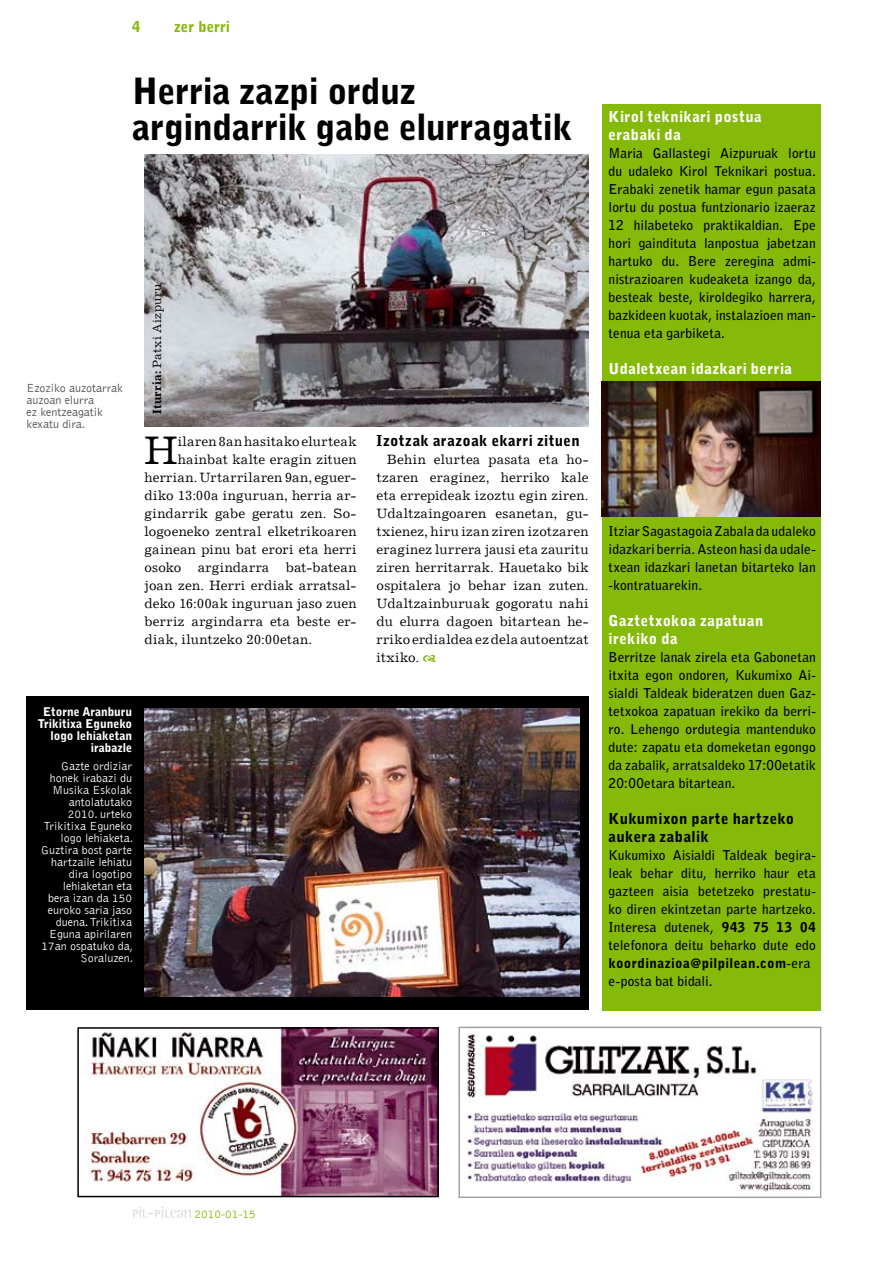
<style>
.page{position:relative;width:893px;height:1263px;background:#fff}
.page>*{position:absolute;margin:0;border:0;box-sizing:border-box;transform-origin:0 0}
.t1{font:39.75px "Excelsior LT";color:#000}
.t2{font:900 36px/36px "Bell Gothic Std";letter-spacing:-.01em;color:#000}
.t3{font:900 15px/18px "Bell Gothic Std";letter-spacing:.025em;color:#fff}
.t4{font:900 15px/18px "Bell Gothic Std";letter-spacing:.025em;color:#000}
.t5{font:900 15px "Bell Gothic Std";color:#86ba0a}
.t6{font:700 13.5px/18px "Bell Gothic Std";letter-spacing:.005em;color:#000;text-align:justify}
.t7{font:13.5px/18px "Excelsior LT";letter-spacing:.02em;color:#000;text-align:justify}
.t8{font:300 12px/12px "Bell Gothic";color:#fff;text-align:right}
.t9{font:300 12px/12px "Bell Gothic";color:#4d4c50}
.t10{font:900 12px/12px "Bell Gothic Std";color:#fff;text-align:right}
.t11{font:12px "Excelsior LT";letter-spacing:.03em;color:#000}
.t12{font:300 12px "Bell Gothic";color:#86ba0a}
.s1{font-weight:700}
.s2{font-weight:900}
</style>
<div class="page">
<svg style="left:132px;top:1206px;width:60px;height:12px"></svg>
<div style="left:602px;top:104px;width:219px;height:906px;background:#86ba0a"></div>
<div style="left:27px;top:696px;width:562px;height:313px;background:#000"></div>
<img style="left:145px;top:709px;width:434px;height:287px">
<img style="left:145px;top:154px;width:444px;height:272px">
<img style="left:467px;top:1034px;width:347px;height:158px">
<div style="left:458px;top:1026px;width:363px;height:172px;border:2px solid #a1a2a6"></div>
<img style="left:85px;top:1030px;width:351px;height:164px">
<div style="left:77px;top:1027px;width:362px;height:170px;border:2px solid #000"></div>
<img style="left:602px;top:381px;width:219px;height:135px">
<p class="t5" style="left:132px;top:18px;width:10px">4</p>
<p class="t5" style="left:174px;top:18px;width:57px">zer berri</p>
<h2 class="t2" style="left:132px;top:74px;width:442px">Herria zazpi orduz argindarrik gabe elurragatik</h2>
<p class="t9" style="left:27px;top:382px;width:98px">Ezoziko auzotarrak auzoan elurra<br>ez kentzeagatik kexatu dira.</p>
<p class="t11" style="left:150px;top:414px;width:131px;rotate:-90deg"><span class="s1">Iturria:</span> Patxi Aizpuru</p>
<h1 class="t1" style="left:145px;top:428px;width:35px">H</h1>
<p class="t7" style="left:178px;top:433px;width:180px">ilaren 8an hasitako elurteak</p>
<p class="t7" style="left:178px;top:451px;width:180px">hainbat kalte eragin zituen</p>
<p class="t7" style="left:145px;top:469px;width:214px">herrian. Urtarrilaren 9an, eguer-</p>
<p class="t7" style="left:145px;top:487px;width:214px">diko 13:00a inguruan, herria ar-</p>
<p class="t7" style="left:145px;top:505px;width:214px">gindarrik gabe geratu zen. So-</p>
<p class="t7" style="left:145px;top:523px;width:214px">logoeneko zentral elketrikoaren</p>
<p class="t7" style="left:145px;top:541px;width:213px">gainean pinu bat erori eta herri</p>
<p class="t7" style="left:145px;top:559px;width:214px">osoko argindarra bat-batean</p>
<p class="t7" style="left:145px;top:577px;width:214px">joan zen. Herri erdiak arratsal-</p>
<p class="t7" style="left:145px;top:595px;width:214px">deko 16:00ak inguruan jaso zuen</p>
<p class="t7" style="left:145px;top:613px;width:214px">berriz argindarra eta beste er-</p>
<p class="t7" style="left:145px;top:631px;width:169px">diak, iluntzeko 20:00etan.</p>
<p class="t4" style="left:377px;top:432px;width:205px">Izotzak arazoak ekarri zituen</p>
<p class="t7" style="left:377px;top:451px;width:214px;text-indent:11px">Behin elurtea pasata eta ho&shy;tzaren eraginez, herriko kale eta errepideak izoztu egin ziren.<br>Udaltzaingoaren esanetan, gu&shy;txienez, hiru izan ziren izotzaren eraginez lurrera jausi eta zauritu ziren herritarrak. Hauetako bik ospitalera jo behar izan zuten.<br>Udaltzainburuak gogoratu nahi du elurra dagoen bitartean he&shy;rriko erdialdea ez dela autoentzat itxiko.</p>
<p class="t10" style="left:38px;top:706px;width:96px">Etorne Aranburu<br>Trikitixa Eguneko logo lehiaketan irabazle</p>
<p class="t8" style="left:41px;top:760px;width:93px">Gazte ordiziar honek irabazi du<br>Musika Eskolak antolatutako<br>2010. urteko<br>Trikitixa Eguneko logo lehiaketa.<br>Guztira bost parte hartzaile lehiatu dira logotipo lehiaketan eta bera izan da 150 euroko saria jaso duena. Trikitixa<br>Eguna apirilaren<br>17an ospatuko da,<br>Soraluzen.</p>
<p class="t3" style="left:609px;top:108px;width:155px">Kirol teknikari postua erabaki da</p>
<p class="t6" style="left:609px;top:144px;width:209px">Maria Gallastegi Aizpuruak lortu du udaleko Kirol Teknikari postua.<br>Erabaki zenetik hamar egun pasata lortu du postua funtzionario izaeraz 12 hilabeteko praktikaldian. Epe hori gaindituta lanpostua jabetzan hartuko du. Bere zeregina admi&shy;nistrazioaren kudeaketa izango da, besteak beste, kiroldegiko harrera, bazkideen kuotak, instalazioen man&shy;tenua eta garbiketa.</p>
<p class="t3" style="left:609px;top:360px;width:185px">Udaletxean idazkari berria</p>
<p class="t6" style="left:609px;top:522px;width:209px">Itziar Sagastagoia Zabala da udaleko idazkari berria. Asteon hasi da udale&shy;txean idazkari lanetan bitarteko lan -kontratuarekin.</p>
<p class="t3" style="left:609px;top:612px;width:156px">Gaztetxokoa zapatuan irekiko da</p>
<p class="t6" style="left:609px;top:648px;width:209px">Berritze lanak zirela eta Gabonetan itxita egon ondoren, Kukumixo Ai&shy;sialdi Taldeak bideratzen duen Gaz&shy;tetxokoa zapatuan irekiko da berri&shy;ro. Lehengo ordutegia mantenduko dute: zapatu eta domeketan egongo da zabalik, arratsaldeko 17:00etatik 20:00etara bitartean.</p>
<p class="t4" style="left:609px;top:810px;width:187px">Kukumixon parte hartzeko aukera zabalik</p>
<p class="t6" style="left:609px;top:846px;width:209px;text-align:left">Kukumixo Aisialdi Taldeak begira&shy;leak behar ditu, herriko haur eta gazteen aisia betetzeko prestatu&shy;ko diren ekintzetan parte hartzeko.<br>Interesa dutenek, <span class="s2">943 75 13 04 </span>telefonora deitu beharko dute edo <span class="s2">koordinazioa@pilpilean.com</span>-era e-posta bat bidali.</p>
<p class="t12" style="left:195px;top:1207px;width:63px">2010-01-15</p>
</div>
